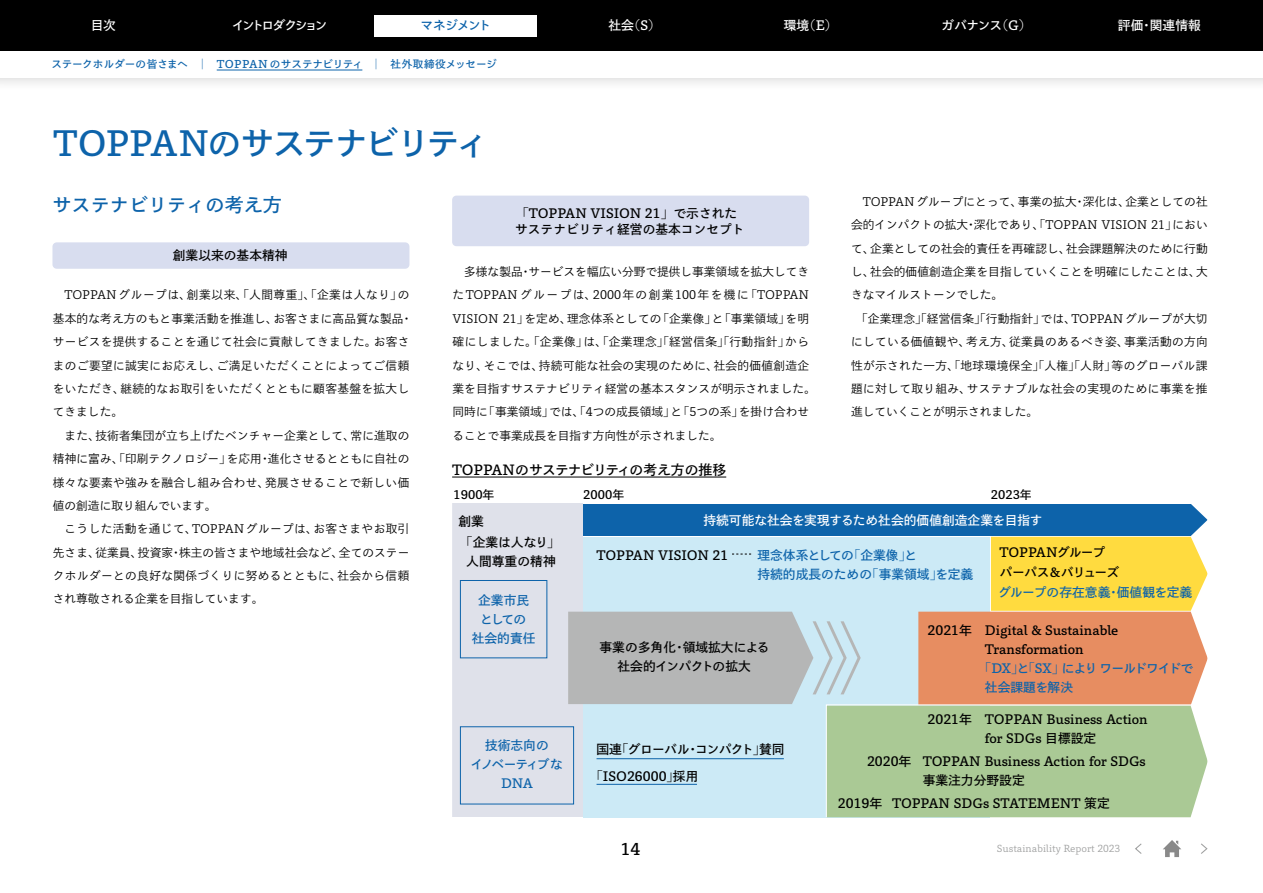
<style>
.page{position:relative;width:1263px;height:893px;background:#fff}
.page>*{position:absolute;margin:0;border:0;box-sizing:border-box;transform-origin:0 0}
.t1{font:34.05px "P Bunkyu Go Pr 6 N DB";letter-spacing:-.065em;color:#0d63aa}
.t2{font:19.2px "P Bunkyu Go Pr 6 N DB";color:#0d63aa}
.t3{font:15.9px "P Bunkyu Go Pr 6 N DB";color:#000}
.t4{font:13.8px "P Bunkyu Go Pr 6 N DB";letter-spacing:-.02em;color:#000}
.t5{font:12.75px/19.2px "P Bunkyu Go Pr 6 N DB";color:#000}
.t6{font:12.75px/19.2px "P Bunkyu Go Pr 6 N DB";color:#0d63aa}
.t7{font:12.75px "P Bunkyu Go Pr 6 N DB";color:#fff}
.t8{font:12.75px/19.2px "P Bunkyu Go Pr 6 N DB";letter-spacing:-.055em;color:#0d63aa}
.t9{font:12.75px/19.2px "P Bunkyu Go Pr 6 N DB";letter-spacing:-.05em;color:#000}
.t10{font:12.75px "P Bunkyu Go Pr 6 N DB";letter-spacing:-.04em;color:#000}
.t11{font:12.75px/19.2px "P Bunkyu Go Pr 6 N DB";letter-spacing:-.03em;color:#0d63aa;text-align:center}
.t12{font:12.75px "P Bunkyu Go Pr 6 N DB";letter-spacing:-.205em;color:#fff}
.t13{font:11.7px/23.4px "P Bunkyu Go Pr 6 N R";letter-spacing:.01em;color:#000;text-align:justify}
.t14{font:11.7px/23.4px "P Bunkyu Go Pr 6 N R";letter-spacing:.03em;color:#000}
.t15{font:11.7px "P Bunkyu Go Pr 6 N DB";color:#000}
.t16{font:10.65px "P Bunkyu Go Pr 6 N DB";letter-spacing:-.005em;color:#0d63aa}
.t17{font:9.6px "P Bunkyu Go Pr 6 N R";color:#9fa0a0}
</style>
<div class="page">
<svg style="left:1135px;top:843px;width:7px;height:11px"></svg>
<svg style="left:1201px;top:843px;width:7px;height:11px"></svg>
<svg style="left:1163px;top:840px;width:18px;height:17px"></svg>
<div style="left:52px;top:242px;width:357px;height:27px;background:#d8ddef;border-radius:4px"></div>
<div style="left:452px;top:196px;width:357px;height:50px;background:#d8ddef;border-radius:4px"></div>
<hr style="left:452px;top:477px;width:274px;height:1px;background:#000">
<div style="left:452px;top:503px;width:130px;height:314px;background:#dfe1ea"></div>
<div style="left:460px;top:726px;width:114px;height:78px;border:1px solid #0d63aa"></div>
<div style="left:460px;top:580px;width:87px;height:78px;border:1px solid #0d63aa"></div>
<svg style="left:568px;top:504px;width:639px;height:314px;background:#b7c2b1"></svg>
<div style="left:0;top:37px;width:1263px;height:55px;background:#000;opacity:.2"></div>
<div style="left:0;top:51px;width:1263px;height:27px;background:#fff"></div>
<div style="left:0;top:0;width:1263px;height:51px;background:#000"></div>
<div style="left:374px;top:15px;width:163px;height:21px;background:#fff"></div>
<hr style="left:217px;top:70px;width:145px;height:1px;background:#0d63aa">
<p class="t7" style="left:91px;top:19px;width:27px">目次</p>
<p class="t12" style="left:232px;top:19px;width:97px">イントロダクション</p>
<p class="t6" style="left:421px;top:16px;width:72px">マネジメント</p>
<p class="t7" style="left:608px;top:19px;width:54px">社会（S）</p>
<p class="t7" style="left:784px;top:19px;width:55px">環境（E）</p>
<p class="t7" style="left:941px;top:19px;width:92px">ガバナンス（G）</p>
<p class="t7" style="left:1118px;top:19px;width:84px">評価・関連情報</p>
<p class="t16" style="left:51px;top:59px;width:447px">ステークホルダーの皆さまへ　｜　TOPPAN のサステナビリティ　｜　社外取締役メッセージ</p>
<h1 class="t1" style="left:53px;top:124px;width:438px">TOPPANのサステナビリティ</h1>
<h2 class="t2" style="left:52px;top:195px;width:231px">サステナビリティの考え方</h2>
<p class="t13" style="left:863px;top:190px;width:346px">TOPPANグループにとって、事業の拡大・深化は、企業としての社</p>
<p class="t13" style="left:851px;top:214px;width:358px">会的インパクトの拡大・深化であり、「TOPPAN VISION 21」におい</p>
<p class="t13" style="left:851px;top:237px;width:358px">て、企業としての社会的責任を再確認し、社会課題解決のために行動</p>
<p class="t13" style="left:851px;top:260px;width:358px">し、社会的価値創造企業を目指していくことを明確にしたことは、大</p>
<p class="t13" style="left:851px;top:284px;width:154px">きなマイルストーンでした。</p>
<p class="t13" style="left:856px;top:307px;width:353px">「企業理念」「経営信条」「行動指針」では、TOPPANグループが大切</p>
<p class="t13" style="left:851px;top:330px;width:358px">にしている価値観や、考え方、従業員のあるべき姿、事業活動の方向</p>
<p class="t14" style="left:851px;top:354px;width:358px">性が示された一方、「地球環境保全」「人権」「人財」等のグローバル課</p>
<p class="t14" style="left:851px;top:377px;width:358px">題に対して取り組み、サステナブルな社会の実現のために事業を推</p>
<p class="t13" style="left:851px;top:401px;width:189px">進していくことが明示されました。</p>
<p class="t5" style="left:515px;top:205px;width:231px;line-height:15.9px">「TOPPAN VISION 21」で示されたサステナビリティ経営の基本コンセプト</p>
<p class="t5" style="left:173px;top:246px;width:116px">創業以来の基本精神</p>
<p class="t13" style="left:453px;top:260px;width:365px;text-align:left;text-indent:12px">多様な製品・サービスを幅広い分野で提供し事業領域を拡大してきたTOPPAN グループは、2000年の創業100年を機に「TOPPAN VISION 21」を定め、理念体系としての「企業像」と「事業領域」を明確にしました。「企業像」は、「企業理念」「経営信条」「行動指針」からなり、そこでは、持続可能な社会の実現のために、社会的価値創造企業を目指すサステナビリティ経営の基本スタンスが明示されました。同時に「事業領域」では、「4つの成長領域」と「5つの系」を掛け合わせることで事業成長を目指す方向性が示されました。</p>
<p class="t14" style="left:53px;top:284px;width:361px;text-indent:12px">TOPPAN グループは、創業以来、「人間尊重」、「企業は人なり」の基本的な考え方のもと事業活動を推進し、お客さまに高品質な製品・サービスを提供することを通じて社会に貢献してきました。お客さまのご要望に誠実にお応えし、ご満足いただくことによってご信頼をいただき、継続的なお取引をいただくとともに顧客基盤を拡大してきました。</p>
<p class="t13" style="left:53px;top:424px;width:358px;text-indent:12px">また、技術者集団が立ち上げたベンチャー企業として、常に進取の精神に富み、「印刷テクノロジー」を応用・進化させるとともに自社の様々な要素や強みを融合し組み合わせ、発展させることで新しい価値の創造に取り組んでいます。</p>
<p class="t13" style="left:53px;top:518px;width:358px;text-indent:12px">こうした活動を通じて、TOPPAN グループは、お客さまやお取引先さま、従業員、投資家・株主の皆さまや地域社会など、全てのステークホルダーとの良好な関係づくりに努めるとともに、社会から信頼され尊敬される企業を目指しています。</p>
<p class="t4" style="left:452px;top:462px;width:276px">TOPPANのサステナビリティの考え方の推移</p>
<p class="t15" style="left:454px;top:488px;width:42px">1900年</p>
<p class="t15" style="left:583px;top:488px;width:42px">2000年</p>
<p class="t15" style="left:991px;top:488px;width:42px">2023年</p>
<p class="t7" style="left:703px;top:513px;width:341px">持続可能な社会を実現するため社会的価値創造企業を目指す</p>
<p class="t5" style="left:458px;top:512px;width:27px">創業</p>
<p class="t5" style="left:460px;top:533px;width:108px;text-align:center">「企業は人なり」　人間尊重の精神</p>
<p class="t6" style="left:472px;top:591px;width:65px;text-align:center">企業市民としての<br>社会的責任</p>
<p class="t5" style="left:596px;top:546px;width:133px">TOPPAN VISION 21</p>
<p class="t9" style="left:999px;top:543px;width:121px">TOPPANグループパーパス＆バリューズ</p>
<p class="t6" style="left:998px;top:583px;width:195px">グループの存在意義・価値観を定義</p>
<p class="t6" style="left:757px;top:546px;width:217px">理念体系としての「企業像」と<br>持続的成長のための「事業領域」を定義</p>
<p class="t5" style="left:985px;top:621px;width:135px;text-indent:-57px">2021年 Digital &amp; Sustainable<br>Transformation</p>
<p class="t8" style="left:985px;top:659px;width:210px;text-indent:-6px">「DX」と「SX」により ワールドワイドで社会課題を解決</p>
<p class="t5" style="left:927px;top:710px;width:222px;text-align:center">2021年 TOPPAN Business Action for SDGs 目標設定</p>
<p class="t5" style="left:923px;top:751px;width:225px;text-indent:-56px">2020年 TOPPAN Business Action for SDGs事業注力分野設定</p>
<p class="t5" style="left:838px;top:794px;width:273px">2019年 TOPPAN SDGs STATEMENT 策定</p>
<p class="t5" style="left:599px;top:638px;width:172px;text-align:center">事業の多角化・領域拡大による社会的インパクトの拡大</p>
<p class="t11" style="left:471px;top:736px;width:93px">技術志向の<br>イノベーティブな<br>DNA</p>
<p class="t10" style="left:596px;top:742px;width:189px">国連「グローバル・コンパクト」賛同</p>
<p class="t5" style="left:590px;top:767px;width:110px">「ISO26000」採用</p>
<h3 class="t3" style="left:621px;top:840px;width:21px">14</h3>
<p class="t17" style="left:997px;top:843px;width:125px">Sustainability Report 2023</p>
</div>
